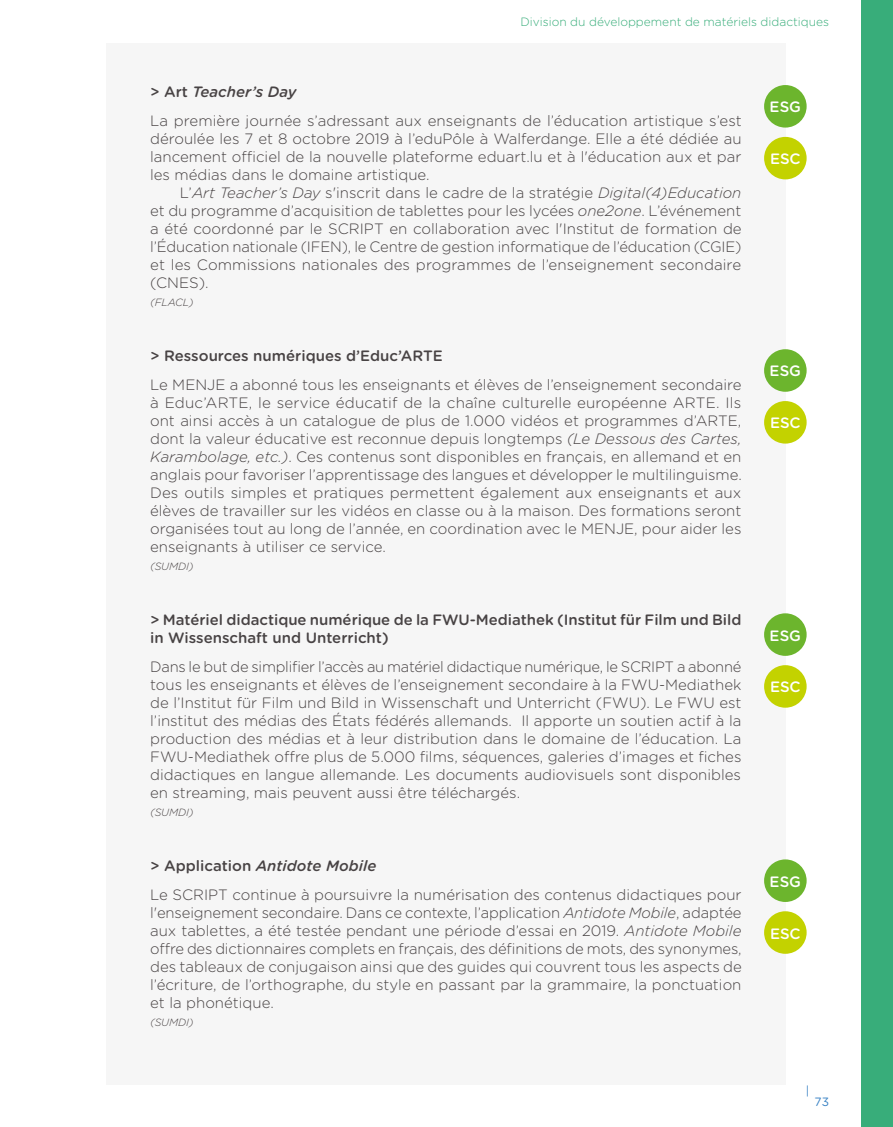
<style>
.page{position:relative;width:893px;height:1127px;background:#fff}
.page>*{position:absolute;margin:0;border:0;box-sizing:border-box;transform-origin:0 0}
.t1{font:300 15px/18px "Gotham Rounded";color:#484344;text-align:justify}
.t2{font:500 15px/18px "Gotham Rounded";color:#484344}
.t3{font:500 15px "Gotham Rounded";color:#fff}
.t4{font:300 12px "Gotham Rounded";color:#38ad7a}
.t5{font:12px "Gotham Rounded";color:#3982c4}
.t6{font:italic 300 10.5px "Gotham Rounded";color:#484344}
.s1{font-weight:500}
.s2{font-weight:500;font-style:italic}
.s3{font-style:italic}
</style>
<div class="page">
<div style="left:106px;top:43px;width:679px;height:1041px;background:#f6f6f6"></div>
<div style="left:764px;top:85px;width:43px;height:43px;background:#6cb52d;border-radius:50%"></div>
<div style="left:764px;top:137px;width:43px;height:42px;background:#c3d200;border-radius:50%"></div>
<div style="left:764px;top:349px;width:43px;height:43px;background:#6cb52d;border-radius:50%"></div>
<div style="left:764px;top:401px;width:43px;height:43px;background:#c3d200;border-radius:50%"></div>
<div style="left:764px;top:613px;width:43px;height:43px;background:#6cb52d;border-radius:50%"></div>
<div style="left:764px;top:665px;width:43px;height:43px;background:#c3d200;border-radius:50%"></div>
<div style="left:764px;top:859px;width:43px;height:43px;background:#6cb52d;border-radius:50%"></div>
<div style="left:764px;top:911px;width:43px;height:43px;background:#c3d200;border-radius:50%"></div>
<div style="left:861px;top:0;width:32px;height:1127px;background:#38ad7a"></div>
<p class="t4" style="left:520px;top:14px;width:310px">Division du développement de matériels didactiques</p>
<p class="t1" style="left:150px;top:77px;width:593px;line-height:28.5px"><span class="s1">&gt; Art</span> <span class="s2">Teacher’s Day<br></span>La première journée s’adressant aux enseignants de l’éducation artistique s’est</p>
<p class="t1" style="left:150px;top:129px;width:593px">déroulée les 7 et 8 octobre 2019 à l’eduPôle à Walferdange. Elle a été dédiée au lancement officiel de la nouvelle plateforme eduart.lu et à l'éducation aux et par les médias dans le domaine artistique.</p>
<p class="t1" style="left:150px;top:183px;width:593px;text-indent:30px">L’<span class="s3">Art Teacher’s Day</span> s'inscrit dans le cadre de la stratégie <span class="s3">Digital(4)Education </span>et du programme d’acquisition de tablettes pour les lycées <span class="s3">one2one</span>. L’événement a été coordonné par le SCRIPT en collaboration avec l'Institut de formation de l’Éducation nationale (IFEN), le Centre de gestion informatique de l’éducation (CGIE) et les Commissions nationales des programmes de l’enseignement secondaire (CNES).</p>
<p class="t6" style="left:150px;top:295px;width:45px">(FLACL)</p>
<p class="t2" style="left:150px;top:346px;width:294px">&gt; Ressources numériques d’Educ’ARTE</p>
<p class="t1" style="left:150px;top:375px;width:593px">Le MENJE a abonné tous les enseignants et élèves de l’enseignement secondaire à Educ’ARTE, le service éducatif de la chaîne culturelle européenne ARTE. Ils ont ainsi accès à un catalogue de plus de 1.000 vidéos et programmes d’ARTE, dont la valeur éducative est reconnue depuis longtemps <span class="s3">(Le Dessous des Cartes, Karambolage, etc.)</span>. Ces contenus sont disponibles en français, en allemand et en anglais pour favoriser l’apprentissage des langues et développer le multilinguisme.<br>Des outils simples et pratiques permettent également aux enseignants et aux élèves de travailler sur les vidéos en classe ou à la maison. Des formations seront organisées tout au long de l’année, en coordination avec le MENJE, pour aider les enseignants à utiliser ce service.</p>
<p class="t6" style="left:150px;top:559px;width:45px">(SUMDI)</p>
<p class="t2" style="left:150px;top:610px;width:593px">&gt; Matériel didactique numérique de la FWU-Mediathek (Institut für Film und Bild in Wissenschaft und Unterricht)</p>
<p class="t1" style="left:150px;top:657px;width:593px">Dans le but de simplifier l’accès au matériel didactique numérique, le SCRIPT a abonné tous les enseignants et élèves de l’enseignement secondaire à la FWU-Mediathek de l’Institut für Film und Bild in Wissenschaft und Unterricht (FWU). Le FWU est l’institut des médias des États fédérés allemands. Il apporte un soutien actif à la production des médias et à leur distribution dans le domaine de l’éducation. La FWU-Mediathek offre plus de 5.000 films, séquences, galeries d’images et fiches didactiques en langue allemande. Les documents audiovisuels sont disponibles en streaming, mais peuvent aussi être téléchargés.</p>
<p class="t6" style="left:150px;top:805px;width:45px">(SUMDI)</p>
<p class="t1" style="left:150px;top:851px;width:593px;line-height:28.5px"><span class="s1">&gt; Application</span> <span class="s2">Antidote Mobile<br></span>Le SCRIPT continue à poursuivre la numérisation des contenus didactiques pour</p>
<p class="t1" style="left:150px;top:903px;width:593px">l'enseignement secondaire. Dans ce contexte, l’application <span class="s3">Antidote Mobile</span>, adaptée aux tablettes, a été testée pendant une période d’essai en 2019. <span class="s3">Antidote Mobile </span>offre des dictionnaires complets en français, des définitions de mots, des synonymes, des tableaux de conjugaison ainsi que des guides qui couvrent tous les aspects de l’écriture, de l’orthographe, du style en passant par la grammaire, la ponctuation et la phonétique.</p>
<p class="t6" style="left:150px;top:1015px;width:45px">(SUMDI)</p>
<p class="t3" style="left:770px;top:96px;width:33px">ESG</p>
<p class="t3" style="left:770px;top:148px;width:32px">ESC</p>
<p class="t3" style="left:770px;top:360px;width:33px">ESG</p>
<p class="t3" style="left:770px;top:412px;width:32px">ESC</p>
<p class="t3" style="left:770px;top:624px;width:33px">ESG</p>
<p class="t3" style="left:770px;top:676px;width:32px">ESC</p>
<p class="t3" style="left:770px;top:871px;width:33px">ESG</p>
<p class="t3" style="left:770px;top:922px;width:32px">ESC</p>
<p class="t5" style="left:806px;top:1083px;width:5px">|</p>
<p class="t5" style="left:814px;top:1093px;width:16px">73</p>
</div>
